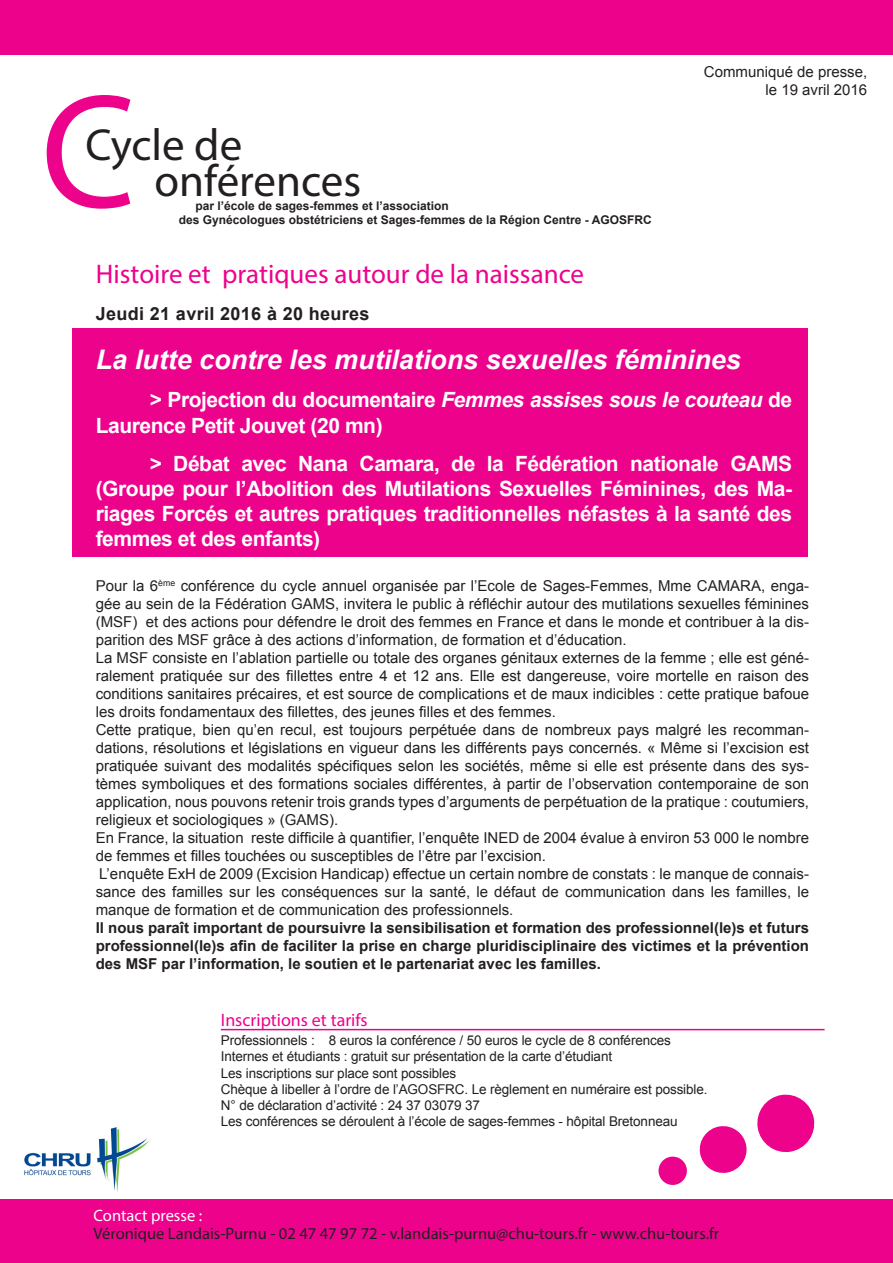
<style>
.page{position:relative;width:893px;height:1263px;background:#fff}
.page>*{position:absolute;margin:0;border:0;box-sizing:border-box;transform-origin:0 0}
.t1{font:163.5px "Myriad Pro";color:#ed028c}
.t2{font:45px "Myriad Pro";color:#231f20}
.t3{font:italic 700 27px "Arial";color:#fff}
.t4{font:27px "Myriad Pro";color:#ed028c}
.t5{font:700 21px/25.2px "Arial";letter-spacing:-.02em;color:#fff}
.t6{font:700 18px "Arial";letter-spacing:.02em;color:#231f20}
.t7{font:18px "Myriad Pro";color:#ed028c}
.t8{font:16.5px "Myriad Pro";color:#231f20}
.t9{font:16.5px "Myriad Pro";color:#fff}
.t10{font:15px/18px "Arial";color:#231f20;text-align:justify}
.t11{font:700 15px/18px "Arial";color:#231f20;text-align:justify}
.t12{font:13.5px "Arial";letter-spacing:-.01em;color:#231f20}
.t13{font:700 12px "Arial";color:#231f20}
.s1{font-style:italic}
</style>
<div class="page">
<div style="left:72px;top:329px;width:736px;height:228px;background:#ed028c"></div>
<div style="left:0;top:0;width:893px;height:54px;background:#ed028c"></div>
<svg style="left:658px;top:1156px;width:29px;height:29px"></svg>
<svg style="left:699px;top:1126px;width:48px;height:47px"></svg>
<svg style="left:757px;top:1094px;width:58px;height:59px"></svg>
<div style="left:0;top:1200px;width:893px;height:63px;background:#ed028c"></div>
<img style="left:24px;top:1127px;width:126px;height:65px">
<hr style="left:221px;top:1029px;width:604px;height:1px;background:#ed028c">
<p class="t1" style="left:41px;top:51px;width:96px">C</p>
<p class="t2" style="left:85px;top:117px;width:158px">Cycle de</p>
<p class="t2" style="left:154px;top:153px;width:208px">onférences</p>
<p class="t13" style="left:195px;top:197px;width:255px">par l’école de sages-femmes et l’association</p>
<p class="t13" style="left:179px;top:212px;width:475px">des Gynécologues obstétriciens et Sages-femmes de la Région Centre - AGOSFRC</p>
<p class="t4" style="left:96px;top:257px;width:490px">Histoire et pratiques autour de la naissance</p>
<p class="t10" style="left:704px;top:63px;width:165px">Communiqué de presse,</p>
<p class="t10" style="left:766px;top:81px;width:103px">le 19 avril 2016</p>
<p class="t6" style="left:96px;top:302px;width:275px">Jeudi 21 avril 2016 à 20 heures</p>
<p class="t3" style="left:96px;top:342px;width:647px">La lutte contre les mutilations sexuelles féminines</p>
<p class="t5" style="left:96px;top:388px;width:698px;text-indent:54px">&gt; Projection du documentaire <span class="s1">Femmes assises sous le couteau</span> de<br>Laurence Petit Jouvet (20 mn)</p>
<p class="t5" style="left:96px;top:451px;width:698px;text-align:justify;text-indent:54px">&gt; Débat avec Nana Camara, de la Fédération nationale GAMS (Groupe pour l’Abolition des Mutilations Sexuelles Féminines, des Ma&shy;riages Forcés et autres pratiques traditionnelles néfastes à la santé des femmes et des enfants)</p>
<p class="t10" style="left:96px;top:577px;width:715px">Pour la 6<sup>ème</sup> conférence du cycle annuel organisée par l’Ecole de Sages-Femmes, Mme CAMARA, enga&shy;gée au sein de la Fédération GAMS, invitera le public à réfléchir autour des mutilations sexuelles féminines (MSF) et des actions pour défendre le droit des femmes en France et dans le monde et contribuer à la dis&shy;parition des MSF grâce à des actions d’information, de formation et d’éducation.</p>
<p class="t10" style="left:96px;top:649px;width:715px">La MSF consiste en l’ablation partielle ou totale des organes génitaux externes de la femme ; elle est géné&shy;ralement pratiquée sur des fillettes entre 4 et 12 ans. Elle est dangereuse, voire mortelle en raison des conditions sanitaires précaires, et est source de complications et de maux indicibles : cette pratique bafoue les droits fondamentaux des fillettes, des jeunes filles et des femmes.</p>
<p class="t10" style="left:96px;top:721px;width:715px">Cette pratique, bien qu’en recul, est toujours perpétuée dans de nombreux pays malgré les recomman&shy;dations, résolutions et législations en vigueur dans les différents pays concernés. « Même si l’excision est pratiquée suivant des modalités spécifiques selon les sociétés, même si elle est présente dans des sys&shy;tèmes symboliques et des formations sociales différentes, à partir de l’observation contemporaine de son application, nous pouvons retenir trois grands types d’arguments de perpétuation de la pratique : coutumiers, religieux et sociologiques » (GAMS).</p>
<p class="t10" style="left:96px;top:829px;width:715px">En France, la situation reste difficile à quantifier, l’enquête INED de 2004 évalue à environ 53 000 le nombre de femmes et filles touchées ou susceptibles de l’être par l’excision.</p>
<p class="t10" style="left:96px;top:865px;width:715px">L’enquête ExH de 2009 (Excision Handicap) effectue un certain nombre de constats : le manque de connais&shy;sance des familles sur les conséquences sur la santé, le défaut de communication dans les familles, le manque de formation et de communication des professionnels.</p>
<p class="t11" style="left:96px;top:919px;width:715px">Il nous paraît important de poursuivre la sensibilisation et formation des professionnel(le)s et futurs professionnel(le)s afin de faciliter la prise en charge pluridisciplinaire des victimes et la prévention des MSF par l’information, le soutien et le partenariat avec les familles.</p>
<p class="t7" style="left:221px;top:1008px;width:148px">Inscriptions et tarifs</p>
<p class="t12" style="left:221px;top:1032px;width:451px">Professionnels : 8 euros la conférence / 50 euros le cycle de 8 conférences</p>
<p class="t12" style="left:221px;top:1048px;width:393px">Internes et étudiants : gratuit sur présentation de la carte d’étudiant</p>
<p class="t12" style="left:221px;top:1064px;width:237px">Les inscriptions sur place sont possibles</p>
<p class="t12" style="left:221px;top:1080px;width:488px">Chèque à libeller à l’ordre de l’AGOSFRC. Le règlement en numéraire est possible.</p>
<p class="t12" style="left:221px;top:1096px;width:261px">N° de déclaration d’activité : 24 37 03079 37</p>
<p class="t12" style="left:221px;top:1113px;width:458px">Les conférences se déroulent à l’école de sages-femmes - hôpital Bretonneau</p>
<p class="t9" style="left:94px;top:1205px;width:110px">Contact presse :</p>
<p class="t8" style="left:94px;top:1223px;width:627px">Véronique Landais-Purnu - 02 47 47 97 72 - v.landais-purnu@chu-tours.fr - www.chu-tours.fr</p>
</div>
